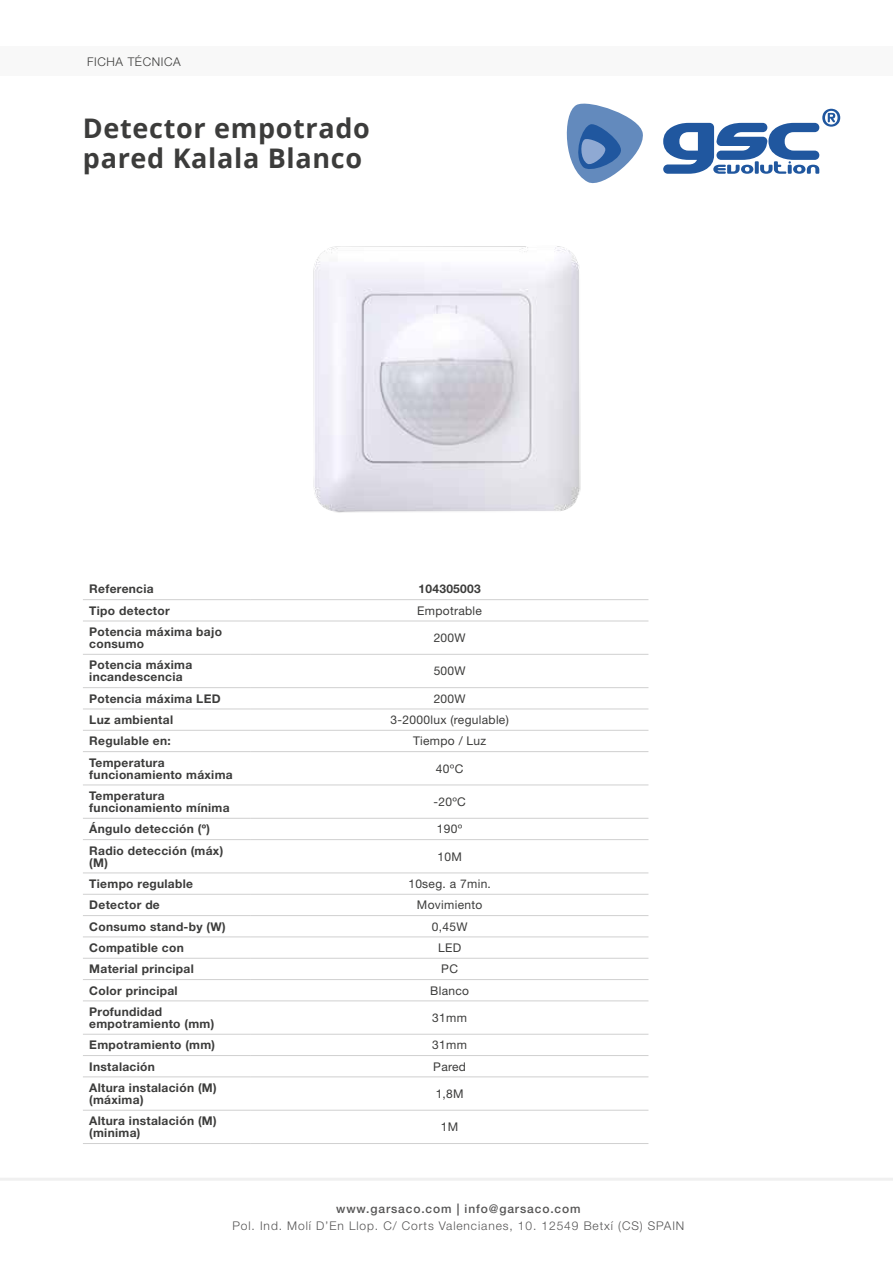
<style>
.page{position:relative;width:893px;height:1263px;background:#fff}
.page>*{position:absolute;margin:0;border:0;box-sizing:border-box;transform-origin:0 0}
.t1{font:700 27px/30px "Open Sans";letter-spacing:.025em;color:#3c3c3b}
.t2{font:700 12px/12px "Helvetica Neue LT Std";letter-spacing:.025em;color:#3c3c3b}
.t3{font:12px "Helvetica Neue LT Std";letter-spacing:.025em;color:#3c3c3b}
.t4{font:300 12px "Helvetica Neue LT Std";letter-spacing:.075em;color:#565555}
.t5{font:500 12px "Helvetica Neue LT Std";letter-spacing:.075em;color:#565555}
.t6{font:300 12px "Helvetica Neue LT Std";letter-spacing:.05em;color:#3c3c3b}
</style>
<div class="page">
<svg style="left:663px;top:109px;width:177px;height:65px"></svg>
<svg style="left:566px;top:103px;width:77px;height:81px"></svg>
<hr style="left:0;top:1178px;width:893px;height:3px;background:#f0f0f0">
<div style="left:0;top:47px;width:893px;height:29px;background:#f8f8f8"></div>
<hr style="left:83px;top:599px;width:168px;height:1px;background:#d0d0d0">
<hr style="left:251px;top:599px;width:397px;height:1px;background:#d0d0d0">
<hr style="left:83px;top:621px;width:168px;height:1px;background:#d0d0d0">
<hr style="left:251px;top:621px;width:397px;height:1px;background:#d0d0d0">
<hr style="left:83px;top:654px;width:168px;height:1px;background:#d0d0d0">
<hr style="left:251px;top:654px;width:397px;height:1px;background:#d0d0d0">
<hr style="left:83px;top:687px;width:168px;height:1px;background:#d0d0d0">
<hr style="left:251px;top:687px;width:397px;height:1px;background:#d0d0d0">
<hr style="left:83px;top:709px;width:168px;height:1px;background:#d0d0d0">
<hr style="left:251px;top:709px;width:397px;height:1px;background:#d0d0d0">
<hr style="left:83px;top:730px;width:168px;height:1px;background:#d0d0d0">
<hr style="left:251px;top:730px;width:397px;height:1px;background:#d0d0d0">
<hr style="left:83px;top:751px;width:168px;height:1px;background:#d0d0d0">
<hr style="left:251px;top:751px;width:397px;height:1px;background:#d0d0d0">
<hr style="left:83px;top:784px;width:168px;height:1px;background:#d0d0d0">
<hr style="left:251px;top:784px;width:397px;height:1px;background:#d0d0d0">
<hr style="left:83px;top:818px;width:168px;height:1px;background:#d0d0d0">
<hr style="left:251px;top:818px;width:397px;height:1px;background:#d0d0d0">
<hr style="left:83px;top:839px;width:168px;height:1px;background:#d0d0d0">
<hr style="left:251px;top:839px;width:397px;height:1px;background:#d0d0d0">
<hr style="left:83px;top:872px;width:168px;height:1px;background:#d0d0d0">
<hr style="left:251px;top:872px;width:397px;height:1px;background:#d0d0d0">
<hr style="left:83px;top:894px;width:168px;height:1px;background:#d0d0d0">
<hr style="left:251px;top:894px;width:397px;height:1px;background:#d0d0d0">
<hr style="left:83px;top:915px;width:168px;height:1px;background:#d0d0d0">
<hr style="left:251px;top:915px;width:397px;height:1px;background:#d0d0d0">
<hr style="left:83px;top:936px;width:168px;height:1px;background:#d0d0d0">
<hr style="left:251px;top:936px;width:397px;height:1px;background:#d0d0d0">
<hr style="left:83px;top:958px;width:168px;height:1px;background:#d0d0d0">
<hr style="left:251px;top:958px;width:397px;height:1px;background:#d0d0d0">
<hr style="left:83px;top:979px;width:168px;height:1px;background:#d0d0d0">
<hr style="left:251px;top:979px;width:397px;height:1px;background:#d0d0d0">
<hr style="left:83px;top:1000px;width:168px;height:1px;background:#d0d0d0">
<hr style="left:251px;top:1000px;width:397px;height:1px;background:#d0d0d0">
<hr style="left:83px;top:1034px;width:168px;height:1px;background:#d0d0d0">
<hr style="left:251px;top:1034px;width:397px;height:1px;background:#d0d0d0">
<hr style="left:83px;top:1055px;width:168px;height:1px;background:#d0d0d0">
<hr style="left:251px;top:1055px;width:397px;height:1px;background:#d0d0d0">
<hr style="left:83px;top:1076px;width:168px;height:1px;background:#d0d0d0">
<hr style="left:251px;top:1076px;width:397px;height:1px;background:#d0d0d0">
<hr style="left:83px;top:1110px;width:168px;height:1px;background:#d0d0d0">
<hr style="left:251px;top:1110px;width:397px;height:1px;background:#d0d0d0">
<hr style="left:83px;top:1143px;width:168px;height:1px;background:#d0d0d0">
<hr style="left:251px;top:1143px;width:397px;height:1px;background:#d0d0d0">
<img style="left:313px;top:246px;width:268px;height:267px">
<p class="t6" style="left:87px;top:54px;width:95px">FICHA TÉCNICA</p>
<h1 class="t1" style="left:83px;top:112px;width:289px">Detector empotrado pared Kalala Blanco</h1>
<p class="t2" style="left:89px;top:583px;width:66px">Referencia</p>
<p class="t2" style="left:418px;top:583px;width:64px">104305003</p>
<p class="t2" style="left:89px;top:604px;width:82px">Tipo detector</p>
<p class="t3" style="left:417px;top:603px;width:66px">Empotrable</p>
<p class="t2" style="left:89px;top:625px;width:134px">Potencia máxima bajo consumo</p>
<p class="t3" style="left:434px;top:630px;width:34px">200W</p>
<p class="t2" style="left:89px;top:659px;width:105px">Potencia máxima incandescencia</p>
<p class="t3" style="left:434px;top:664px;width:34px">500W</p>
<p class="t2" style="left:89px;top:692px;width:133px">Potencia máxima LED</p>
<p class="t3" style="left:434px;top:691px;width:34px">200W</p>
<p class="t2" style="left:89px;top:713px;width:85px">Luz ambiental</p>
<p class="t3" style="left:391px;top:712px;width:120px">3-2000lux (regulable)</p>
<p class="t2" style="left:89px;top:735px;width:83px">Regulable en:</p>
<p class="t3" style="left:413px;top:734px;width:75px">Tiempo / Luz</p>
<p class="t2" style="left:89px;top:756px;width:145px">Temperatura funcionamiento máxima</p>
<p class="t3" style="left:436px;top:761px;width:29px">40ºC</p>
<p class="t2" style="left:89px;top:789px;width:142px">Temperatura funcionamiento mínima</p>
<p class="t3" style="left:433px;top:794px;width:34px">-20ºC</p>
<p class="t2" style="left:89px;top:823px;width:122px">Ángulo detección (º)</p>
<p class="t3" style="left:437px;top:822px;width:27px">190º</p>
<p class="t2" style="left:89px;top:844px;width:135px">Radio detección (máx) (M)</p>
<p class="t3" style="left:437px;top:849px;width:26px">10M</p>
<p class="t2" style="left:89px;top:877px;width:105px">Tiempo regulable</p>
<p class="t3" style="left:408px;top:876px;width:84px">10seg. a 7min.</p>
<p class="t2" style="left:89px;top:899px;width:72px">Detector de</p>
<p class="t3" style="left:417px;top:898px;width:67px">Movimiento</p>
<p class="t2" style="left:89px;top:920px;width:138px">Consumo stand-by (W)</p>
<p class="t3" style="left:432px;top:919px;width:37px">0,45W</p>
<p class="t2" style="left:89px;top:941px;width:96px">Compatible con</p>
<p class="t3" style="left:438px;top:940px;width:25px">LED</p>
<p class="t2" style="left:89px;top:963px;width:106px">Material principal</p>
<p class="t3" style="left:441px;top:962px;width:18px">PC</p>
<p class="t2" style="left:89px;top:984px;width:90px">Color principal</p>
<p class="t3" style="left:430px;top:983px;width:40px">Blanco</p>
<p class="t2" style="left:89px;top:1005px;width:127px">Profundidad empotramiento (mm)</p>
<p class="t3" style="left:432px;top:1010px;width:36px">31mm</p>
<p class="t2" style="left:89px;top:1039px;width:127px">Empotramiento (mm)</p>
<p class="t3" style="left:432px;top:1038px;width:36px">31mm</p>
<p class="t2" style="left:89px;top:1060px;width:67px">Instalación</p>
<p class="t3" style="left:433px;top:1059px;width:34px">Pared</p>
<p class="t2" style="left:89px;top:1081px;width:129px">Altura instalación (M) (máxima)</p>
<p class="t3" style="left:436px;top:1086px;width:30px">1,8M</p>
<p class="t2" style="left:89px;top:1114px;width:129px">Altura instalación (M) (minima)</p>
<p class="t3" style="left:441px;top:1120px;width:19px">1M</p>
<p class="t5" style="left:336px;top:1202px;width:246px">www.garsaco.com | info@garsaco.com</p>
<p class="t4" style="left:232px;top:1218px;width:453px">Pol. Ind. Molí D’En Llop. C/ Corts Valencianes, 10. 12549 Betxí (CS) SPAIN</p>
</div>
